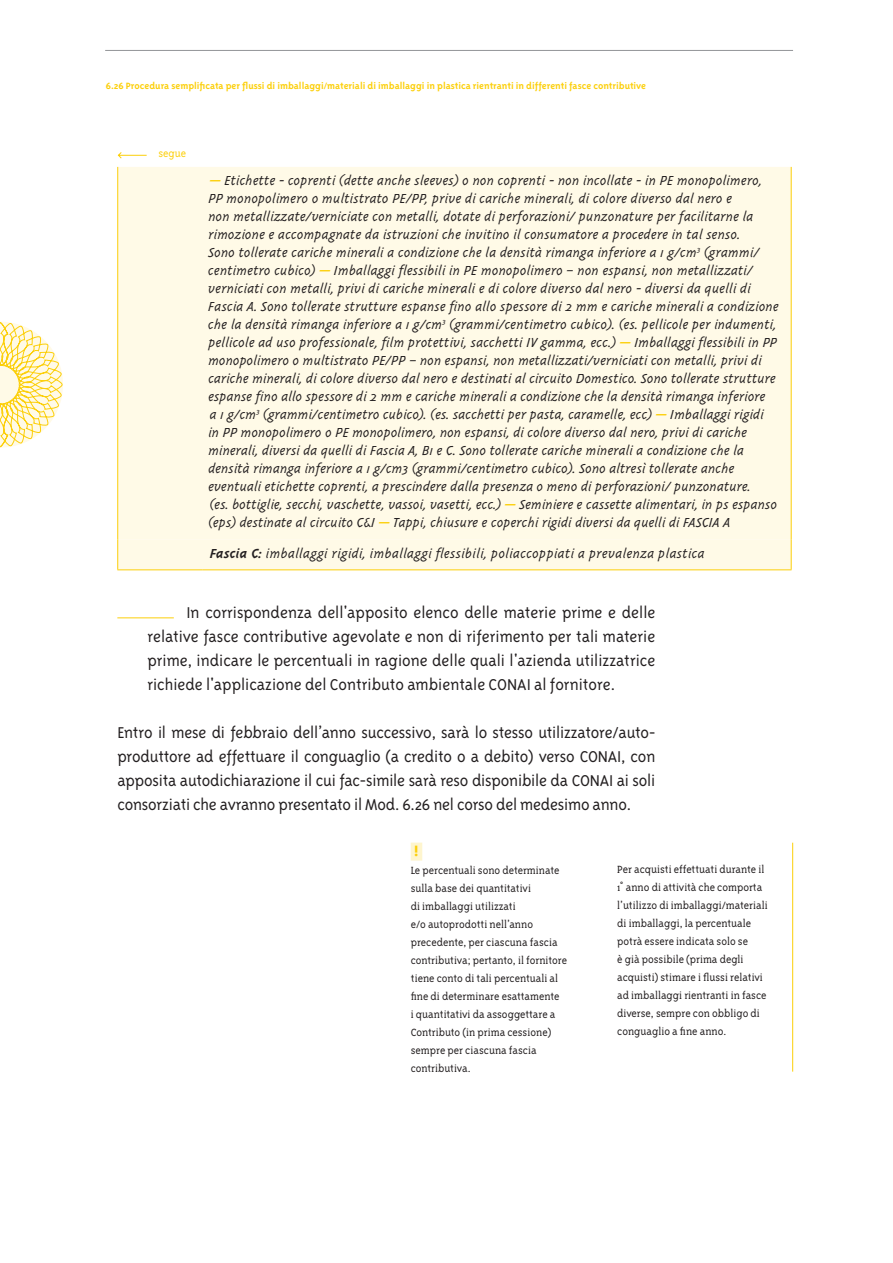
<style>
.page{position:relative;width:893px;height:1263px;background:#fff}
.page>*{position:absolute;margin:0;border:0;box-sizing:border-box;transform-origin:0 0}
.t1{font:300 18px/24px "Triplex Sans OT";letter-spacing:-.01em;color:#231f20;text-align:justify}
.t2{font:300 15px/18px "Triplex Italic OT";letter-spacing:-.01em;color:#231f20}
.t3{font:800 15px "Triplex Serif OT";color:#fccf0a}
.t4{font:300 12px/18px "Triplex Serif OT";color:#231f20}
.t5{font:300 12px "Triplex Serif OT";color:#fccf0a}
.t6{font:700 10.5px "Triplex Sans OT";color:#fccf0a}
.s1{font-weight:700;color:#fccf0a}
.s2{font-weight:700}
</style>
<div class="page">
<hr style="left:105px;top:50px;width:688px;height:1px;background:#939598">
<svg style="left:0;top:322px;width:63px;height:126px"></svg>
<hr style="left:117px;top:617px;width:57px;height:1px;background:#fccf0a">
<div style="left:118px;top:167px;width:673px;height:372px;background:#fffae7"></div>
<div style="left:118px;top:539px;width:673px;height:30px;background:#fffae7"></div>
<hr style="left:117px;top:167px;width:1px;height:372px;background:#fccf0a">
<hr style="left:791px;top:167px;width:1px;height:372px;background:#fccf0a">
<hr style="left:117px;top:539px;width:1px;height:30px;background:#fccf0a">
<hr style="left:791px;top:539px;width:1px;height:30px;background:#fccf0a">
<hr style="left:117px;top:569px;width:86px;height:1px;background:#fccf0a">
<hr style="left:203px;top:569px;width:589px;height:1px;background:#fccf0a">
<div style="left:411px;top:842px;width:11px;height:18px;background:#fef5ce"></div>
<hr style="left:792px;top:843px;width:1px;height:228px;background:#fccf0a">
<svg style="left:117px;top:152px;width:30px;height:7px"></svg>
<p class="t6" style="left:106px;top:80px;width:542px">6.26 Procedura semplificata per flussi di imballaggi/materiali di imballaggi in plastica rientranti in differenti fasce contributive</p>
<p class="t5" style="left:158px;top:147px;width:29px">segue</p>
<p class="t2" style="left:209px;top:172px;width:572px"><span class="s1">—</span> Etichette - coprenti (dette anche sleeves) o non coprenti - non incollate - in PE monopolimero, PP monopolimero o multistrato PE/PP, prive di cariche minerali, di colore diverso dal nero e<br>non metallizzate/verniciate con metalli, dotate di perforazioni/ punzonature per facilitarne la rimozione e accompagnate da istruzioni che invitino il consumatore a procedere in tal senso.<br>Sono tollerate cariche minerali a condizione che la densità rimanga inferiore a 1 g/cm<sup>3</sup> (grammi/ centimetro cubico) <span class="s1">—</span> Imballaggi flessibili in PE monopolimero – non espansi, non metallizzati/ verniciati con metalli, privi di cariche minerali e di colore diverso dal nero - diversi da quelli di Fascia A. Sono tollerate strutture espanse fino allo spessore di 2 mm e cariche minerali a condizione che la densità rimanga inferiore a 1 g/cm<sup>3</sup> (grammi/centimetro cubico). (es. pellicole per indumenti, pellicole ad uso professionale, film protettivi, sacchetti IV gamma, ecc.) <span class="s1">—</span> Imballaggi flessibili in PP monopolimero o multistrato PE/PP – non espansi, non metallizzati/verniciati con metalli, privi di cariche minerali, di colore diverso dal nero e destinati al circuito Domestico. Sono tollerate strutture espanse fino allo spessore di 2 mm e cariche minerali a condizione che la densità rimanga inferiore<br>a 1 g/cm<sup>3</sup> (grammi/centimetro cubico). (es. sacchetti per pasta, caramelle, ecc) <span class="s1">—</span> Imballaggi rigidi<br>in PP monopolimero o PE monopolimero, non espansi, di colore diverso dal nero, privi di cariche minerali, diversi da quelli di Fascia A, B1 e C. Sono tollerate cariche minerali a condizione che la densità rimanga inferiore a 1 g/cm3 (grammi/centimetro cubico). Sono altresì tollerate anche eventuali etichette coprenti, a prescindere dalla presenza o meno di perforazioni/ punzonature.<br>(es. bottiglie, secchi, vaschette, vassoi, vasetti, ecc.) <span class="s1">—</span> Seminiere e cassette alimentari, in ps espanso (eps) destinate al circuito C&amp;I <span class="s1">—</span> Tappi, chiusure e coperchi rigidi diversi da quelli di FASCIA A</p>
<p class="t2" style="left:210px;top:544px;width:497px"><span class="s2">Fascia C:</span> imballaggi rigidi, imballaggi flessibili, poliaccoppiati a prevalenza plastica</p>
<p class="t1" style="left:147px;top:601px;width:510px;text-indent:39px">In corrispondenza dell'apposito elenco delle materie prime e delle relative fasce contributive agevolate e non di riferimento per tali materie prime, indicare le percentuali in ragione delle quali l'azienda utilizzatrice richiede l'applicazione del Contributo ambientale CONAI al fornitore.</p>
<p class="t1" style="left:117px;top:721px;width:539px">Entro il mese di febbraio dell’anno successivo, sarà lo stesso utilizzatore/auto&shy;produttore ad effettuare il conguaglio (a credito o a debito) verso CONAI, con apposita autodichiarazione il cui fac-simile sarà reso disponibile da CONAI ai soli consorziati che avranno presentato il Mod. 6.26 nel corso del medesimo anno.</p>
<p class="t3" style="left:414px;top:844px;width:7px">!</p>
<p class="t4" style="left:411px;top:861px;width:158px">Le percentuali sono determinate sulla base dei quantitativi<br>di imballaggi utilizzati<br>e/o autoprodotti nell’anno precedente, per ciascuna fascia contributiva; pertanto, il fornitore tiene conto di tali percentuali al fine di determinare esattamente<br>i quantitativi da assoggettare a<br>Contributo (in prima cessione) sempre per ciascuna fascia contributiva.</p>
<p class="t4" style="left:617px;top:860px;width:152px">Per acquisti effettuati durante il<br>1˚ anno di attività che comporta l’utilizzo di imballaggi/materiali di imballaggi, la percentuale potrà essere indicata solo se<br>è già possibile (prima degli acquisti) stimare i flussi relativi ad imballaggi rientranti in fasce diverse, sempre con obbligo di conguaglio a fine anno.</p>
</div>
